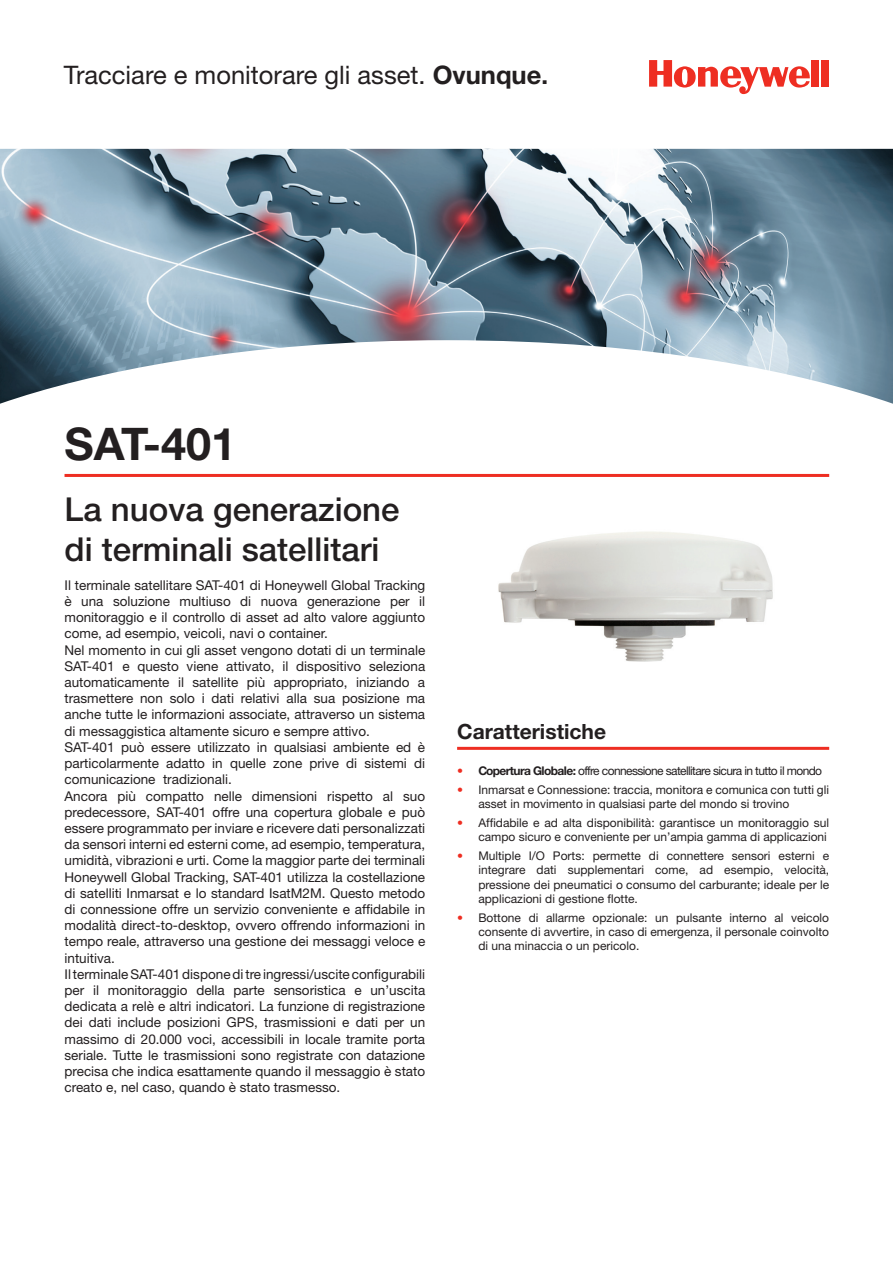
<style>
.page{position:relative;width:893px;height:1263px;background:#fff}
.page>*{position:absolute;margin:0;border:0;box-sizing:border-box;transform-origin:0 0}
.t1{font:700 45px "Helvetica Neue LT";color:#231f20}
.t2{font:500 33px/39.6px "Helvetica Neue LT";color:#231f20}
.t3{font:25.5px "Helvetica Neue LT";color:#231f20}
.t4{font:700 21px "Helvetica Neue LT";color:#231f20}
.t5{font:13.5px/16.2px "Helvetica Neue LT";color:#231f20}
.t6{font:12px/14.4px "Helvetica Neue LT";color:#231f20;text-align:justify}
.t7{font:12px "Helvetica Neue LT";letter-spacing:-.05em;color:#231f20}
.s1{font-weight:700}
.s2{font-weight:700;font-size:24px}
.s3{font-weight:700;color:#ee2e22}
.s4{color:#ee2e22}
</style>
<div class="page">
<hr style="left:65px;top:474px;width:764px;height:3px;background:#ee2e22">
<hr style="left:457px;top:747px;width:372px;height:3px;background:#ee2e22">
<img style="left:498px;top:531px;width:275px;height:131px">
<img style="left:0;top:149px;width:893px;height:255px">
<div style="left:811px;top:60px;width:8px;height:27px;background:#ee2e22"></div>
<div style="left:822px;top:60px;width:7px;height:27px;background:#ee2e22"></div>
<svg style="left:649px;top:60px;width:161px;height:34px"></svg>
<h3 class="t3" style="left:64px;top:60px;width:486px">Tracciare e monitorare gli asset. <span class="s1">Ovunque</span><span class="s2">.</span></h3>
<h1 class="t1" style="left:65px;top:417px;width:173px">SAT-401</h1>
<h2 class="t2" style="left:65px;top:489px;width:337px">La nuova generazione di terminali satellitari</h2>
<p class="t5" style="left:65px;top:577px;width:362px">Il terminale satellitare SAT-401 di Honeywell Global Tracking è una soluzione multiuso di nuova generazione per il monitoraggio e il controllo di asset ad alto valore aggiunto come, ad esempio, veicoli, navi o container.<br>Nel momento in cui gli asset vengono dotati di un terminale SAT-401 e questo viene attivato, il dispositivo seleziona automaticamente il satellite più appropriato, iniziando a trasmettere non solo i dati relativi alla sua posizione ma anche tutte le informazioni associate, attraverso un sistema di messaggistica altamente sicuro e sempre attivo.<br>SAT-401 può essere utilizzato in qualsiasi ambiente ed è particolarmente adatto in quelle zone prive di sistemi di comunicazione tradizionali.<br>Ancora più compatto nelle dimensioni rispetto al suo predecessore, SAT-401 offre una copertura globale e può essere programmato per inviare e ricevere dati personalizzati da sensori interni ed esterni come, ad esempio, temperatura, umidità, vibrazioni e urti. Come la maggior parte dei terminali Honeywell Global Tracking, SAT-401 utilizza la costellazione di satelliti Inmarsat e lo standard IsatM2M. Questo metodo di connessione offre un servizio conveniente e affidabile in modalità direct-to-desktop, ovvero offrendo informazioni in tempo reale, attraverso una gestione dei messaggi veloce e intuitiva.<br>Il terminale SAT-401 dispone di tre ingressi/uscite configurabili per il monitoraggio della parte sensoristica e un’uscita dedicata a relè e altri indicatori. La funzione di registrazione dei dati include posizioni GPS, trasmissioni e dati per un massimo di 20.000 voci, accessibili in locale tramite porta seriale. Tutte le trasmissioni sono registrate con datazione precisa che indica esattamente quando il messaggio è stato creato e, nel caso, quando è stato trasmesso.</p>
<h3 class="t4" style="left:457px;top:719px;width:150px">Caratteristiche</h3>
<p class="t7" style="left:457px;top:763px;width:367px"><span class="s3">•</span> <span class="s1">Copertura Globale:</span> offre connessione satellitare sicura in tutto il mondo</p>
<p class="t6" style="left:478px;top:782px;width:352px;text-indent:-21px"><span class="s4">•</span> Inmarsat e Connessione: traccia, monitora e comunica con tutti gli asset in movimento in qualsiasi parte del mondo si trovino</p>
<p class="t6" style="left:457px;top:815px;width:374px;text-align:right"><span class="s4">•</span> Affidabile e ad alta disponibilità: garantisce un monitoraggio sul campo sicuro e conveniente per un’ampia gamma di applicazioni</p>
<p class="t6" style="left:478px;top:848px;width:352px;text-indent:-21px"><span class="s4">•</span> Multiple I/O Ports: permette di connettere sensori esterni e integrare dati supplementari come, ad esempio, velocità, pressione dei pneumatici o consumo del carburante; ideale per le applicazioni di gestione flotte.</p>
<p class="t6" style="left:478px;top:910px;width:352px;text-indent:-21px"><span class="s4">•</span> Bottone di allarme opzionale: un pulsante interno al veicolo consente di avvertire, in caso di emergenza, il personale coinvolto di una minaccia o un pericolo.</p>
</div>
